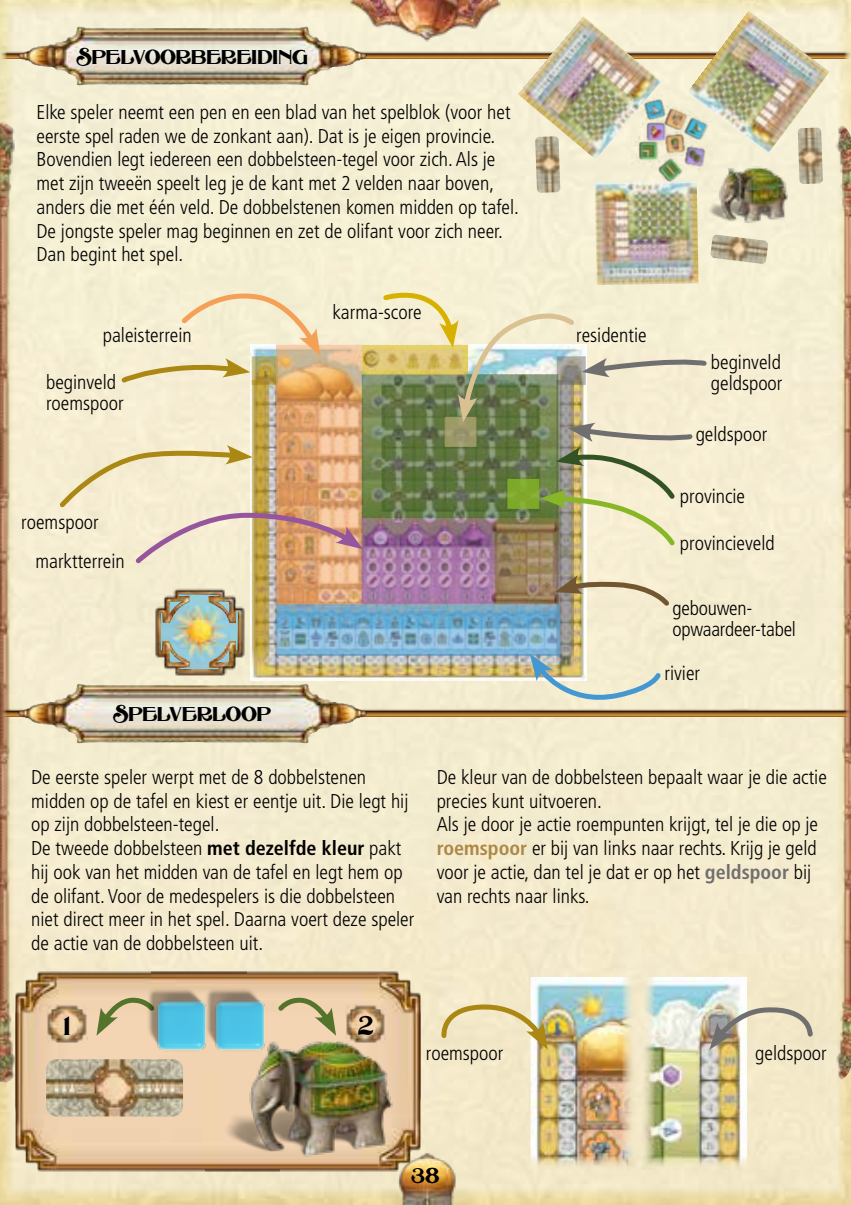
<style>
.page{position:relative;width:851px;height:1205px;background:#fff}
.page>*{position:absolute;margin:0;border:0;box-sizing:border-box;transform-origin:0 0}
.t1{font:25px "LHF Cigar Shop Corona";color:#000}
.t2{font:21.25px "LHF Cigar Shop Corona";letter-spacing:-.02em;color:#000}
.t3{font:300 condensed 20px/23.8px "Frutiger";color:#000}
.t4{font:20px "LHF Cigar Shop Corona";color:#000}
.s1{font-weight:700}
.s2{font-weight:700;color:#ad8747}
.s3{font-weight:700;color:#706f6f}
</style>
<div class="page">
<div style="left:0;top:0;width:850px;height:1205px;background:#f4eccf"></div>
<svg style="left:844px;top:0;width:6px;height:1205px"></svg>
<img style="left:0;top:122px;width:35px;height:960px">
<img style="left:332px;top:0;width:187px;height:75px">
<img style="left:811px;top:122px;width:39px;height:960px;border-radius:20px">
<img style="left:16px;top:957px;width:136px;height:50px">
<img style="left:152px;top:963px;width:268px;height:44px">
<img style="left:16px;top:1007px;width:166px;height:179px">
<img style="left:336px;top:1007px;width:84px;height:20px">
<img style="left:0;top:46px;width:13px;height:13px">
<img style="left:372px;top:46px;width:478px;height:13px">
<img style="left:0;top:703px;width:13px;height:13px">
<img style="left:372px;top:703px;width:478px;height:13px">
<img style="left:212px;top:26px;width:160px;height:61px">
<img style="left:13px;top:26px;width:199px;height:61px">
<img style="left:212px;top:683px;width:160px;height:61px">
<img style="left:13px;top:683px;width:199px;height:61px">
<img style="left:710px;top:236px;width:58px;height:28px">
<img style="left:536px;top:159px;width:24px;height:34px">
<img style="left:798px;top:153px;width:24px;height:31px">
<img style="left:250px;top:344px;width:336px;height:336px">
<img style="left:530px;top:977px;width:105px;height:192px">
<img style="left:641px;top:977px;width:105px;height:192px">
<img style="left:155px;top:588px;width:90px;height:87px">
<img style="left:161px;top:594px;width:77px;height:75px">
<img style="left:690px;top:153px;width:16px;height:1px">
<img style="left:661px;top:100px;width:26px;height:28px">
<img style="left:650px;top:159px;width:37px;height:22px">
<img style="left:631px;top:159px;width:31px;height:6px">
<img style="left:661px;top:128px;width:29px;height:31px">
<img style="left:594px;top:181px;width:104px;height:104px">
<img style="left:517px;top:16px;width:144px;height:143px">
<img style="left:687px;top:11px;width:142px;height:142px">
<img style="left:46px;top:1059px;width:136px;height:57px">
<svg style="left:558px;top:548px;width:16px;height:105px"></svg>
<svg style="left:361px;top:375px;width:20px;height:143px;background:#778857"></svg>
<img style="left:687px;top:154px;width:123px;height:82px">
<img style="left:182px;top:1027px;width:257px;height:159px">
<svg style="left:529px;top:653px;width:134px;height:59px"></svg>
<svg style="left:558px;top:575px;width:111px;height:33px"></svg>
<svg style="left:709px;top:1007px;width:106px;height:43px"></svg>
<svg style="left:439px;top:998px;width:108px;height:52px"></svg>
<svg style="left:121px;top:293px;width:198px;height:92px"></svg>
<svg style="left:292px;top:997px;width:44px;height:38px;background:#ccbc91"></svg>
<svg style="left:276px;top:344px;width:85px;height:260px;background:#deaa77"></svg>
<svg style="left:361px;top:518px;width:133px;height:86px;background:#a87da6"></svg>
<svg style="left:361px;top:345px;width:20px;height:30px"></svg>
<svg style="left:276px;top:604px;width:284px;height:52px;background:#79abc9"></svg>
<svg style="left:494px;top:548px;width:64px;height:56px;background:#987f5d"></svg>
<svg style="left:252px;top:380px;width:17px;height:297px;background:#bfa451"></svg>
<img style="left:381px;top:292px;width:326px;height:256px">
<svg style="left:96px;top:997px;width:33px;height:38px"></svg>
<img style="left:47px;top:1005px;width:40px;height:37px">
<img style="left:345px;top:1005px;width:41px;height:37px">
<img style="left:129px;top:982px;width:59px;height:87px">
<img style="left:188px;top:982px;width:104px;height:87px">
<svg style="left:59px;top:444px;width:304px;height:122px"></svg>
<img style="left:332px;top:1115px;width:187px;height:90px">
<p class="t2" style="left:76px;top:43px;width:233px">SPELVOORBEREIDING</p>
<p class="t3" style="left:36px;top:100px;width:484px">Elke speler neemt een pen en een blad van het spelblok (voor het eerste spel raden we de zonkant aan). Dat is je eigen provincie.<br>Bovendien legt iedereen een dobbelsteen-tegel voor zich. Als je met zijn tweeën speelt leg je de kant met 2 velden naar boven, anders die met één veld. De dobbelstenen komen midden op tafel.<br>De jongste speler mag beginnen en zet de olifant voor zich neer.<br>Dan begint het spel.</p>
<p class="t3" style="left:332px;top:300px;width:91px">karma-score</p>
<p class="t3" style="left:103px;top:324px;width:90px">paleisterrein</p>
<p class="t3" style="left:576px;top:323px;width:72px">residentie</p>
<p class="t3" style="left:46px;top:372px;width:79px;line-height:21px">beginveld roemspoor</p>
<p class="t3" style="left:21px;top:510px;width:79px">roemspoor</p>
<p class="t3" style="left:35px;top:549px;width:91px">marktterrein</p>
<p class="t2" style="left:113px;top:700px;width:160px">SPELVERLOOP</p>
<p class="t3" style="left:710px;top:352px;width:73px;line-height:21px">beginveld geldspoor</p>
<p class="t3" style="left:695px;top:422px;width:73px">geldspoor</p>
<p class="t3" style="left:679px;top:485px;width:67px">provincie</p>
<p class="t3" style="left:679px;top:531px;width:96px">provincieveld</p>
<p class="t3" style="left:672px;top:597px;width:125px;line-height:21px">gebouwen&shy;opwaardeer-tabel</p>
<p class="t3" style="left:664px;top:661px;width:37px">rivier</p>
<p class="t3" style="left:31px;top:765px;width:384px">De eerste speler werpt met de 8 dobbelstenen midden op de tafel en kiest er eentje uit. Die legt hij op zijn dobbelsteen-tegel.<br>De tweede dobbelsteen <span class="s1">met dezelfde kleur</span> pakt hij ook van het midden van de tafel en legt hem op de olifant. Voor de medespelers is die dobbelsteen niet direct meer in het spel. Daarna voert deze speler de actie van de dobbelsteen uit.</p>
<p class="t3" style="left:436px;top:765px;width:391px">De kleur van de dobbelsteen bepaalt waar je die actie precies kunt uitvoeren.<br>Als je door je actie roempunten krijgt, tel je die op je <span class="s2">roemspoor</span> er bij van links naar rechts. Krijg je geld voor je actie, dan tel je dat er op het <span class="s3">geldspoor</span> bij van rechts naar links.</p>
<p class="t1" style="left:64px;top:1010px;width:9px">1</p>
<p class="t1" style="left:358px;top:1010px;width:17px">2</p>
<p class="t3" style="left:426px;top:1041px;width:79px">roemspoor</p>
<p class="t3" style="left:755px;top:1041px;width:73px">geldspoor</p>
<p class="t4" style="left:411px;top:1163px;width:30px">38</p>
</div>
